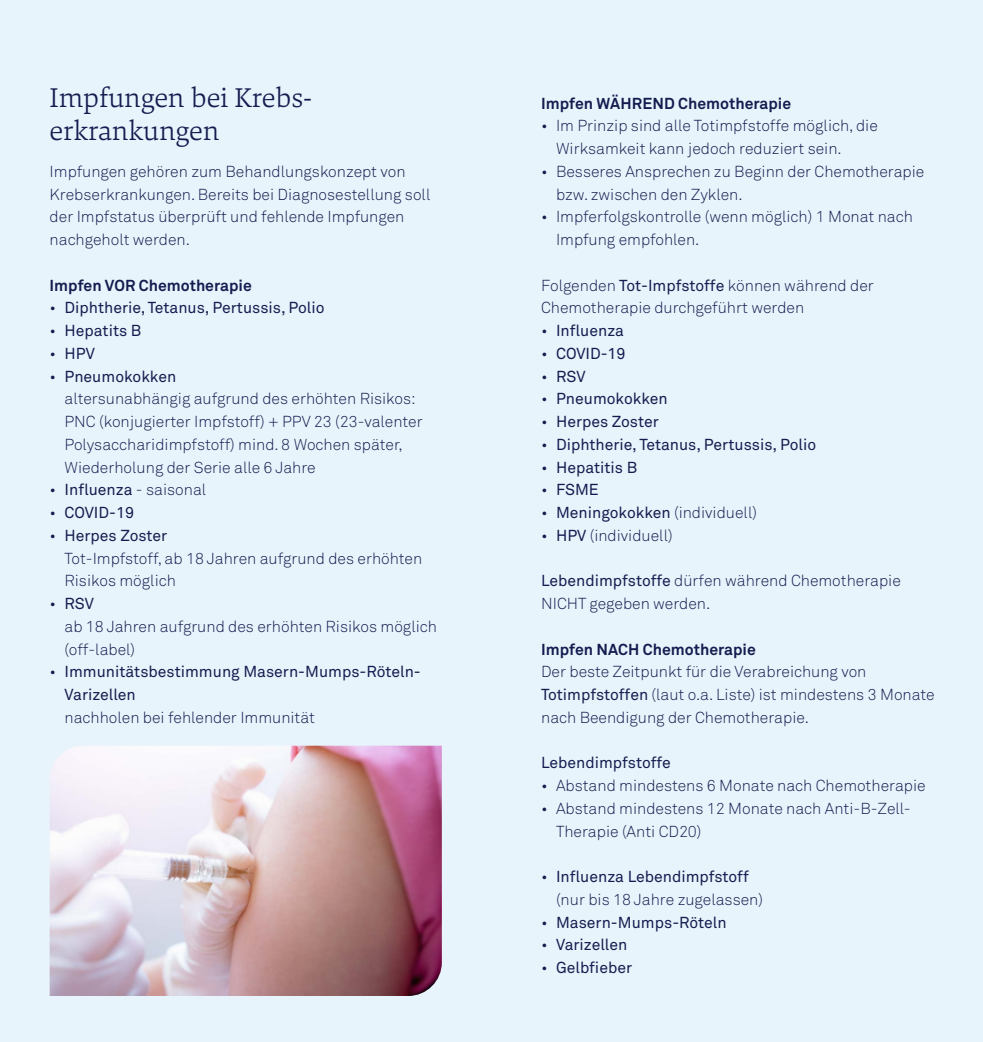
<style>
.page{position:relative;width:983px;height:1042px;background:#fff}
.page>*{position:absolute;margin:0;border:0;box-sizing:border-box;transform-origin:0 0}
.Programm___1__Überschrift{font:300 28px/33.6px "Danton";color:#141d50}
.Fließtext{font:300 15.75px/22.8px "Akkurat Pro";color:#141d50}
.Aufzählung_ohne_Punkt{font:300 15.75px/22.8px "Akkurat Pro";color:#141d50}
.Aufzählung_ohne_Punkt-2{font:15.75px/22.8px "Akkurat Pro";color:#141d50}
.Überschrift{font:700 15.75px "Akkurat Pro";color:#141d50}
.Fließtext-2{font:15.75px "Akkurat Pro";color:#141d50}
.s1{font-weight:300}
.s2{font-weight:400}
</style>
<div class="page">
<div style="left:0;top:0;width:982px;height:1042px;background:#e8f4fb"></div>
<img style="left:50px;top:746px;width:391px;height:250px">
<p class="Programm___1__Überschrift" style="left:50px;top:80px;width:263px">Impfungen bei Krebs&shy;erkrankungen</p>
<p class="Fließtext" style="left:50px;top:160px;width:382px">Impfungen gehören zum Behandlungskonzept von Krebserkrankungen. Bereits bei Diagnosestellung soll der Impfstatus überprüft und fehlende Impfungen nachgeholt werden.</p>
<p class="Überschrift" style="left:50px;top:275px;width:203px">Impfen VOR Chemotherapie</p>
<p class="Aufzählung_ohne_Punkt-2" style="left:50px;top:296px;width:276px"><span class="s1">•</span> Diphtherie, Tetanus, Pertussis, Polio</p>
<p class="Aufzählung_ohne_Punkt-2" style="left:50px;top:319px;width:93px"><span class="s1">•</span> Hepatits B</p>
<p class="Aufzählung_ohne_Punkt-2" style="left:50px;top:342px;width:47px"><span class="s1">•</span> HPV</p>
<p class="Aufzählung_ohne_Punkt" style="left:64px;top:365px;width:359px;text-indent:-15px">• <span class="s2">Pneumokokken<br></span>altersunabhängig aufgrund des erhöhten Risikos:<br>PNC (konjugierter Impfstoff) + PPV 23 (23-valenter Polysaccharidimpfstoff) mind. 8 Wochen später, Wiederholung der Serie alle 6 Jahre</p>
<p class="Aufzählung_ohne_Punkt" style="left:50px;top:478px;width:158px">• <span class="s2">Influenza</span> - saisonal</p>
<p class="Aufzählung_ohne_Punkt-2" style="left:50px;top:501px;width:86px"><span class="s1">•</span> COVID-19</p>
<p class="Aufzählung_ohne_Punkt" style="left:64px;top:524px;width:359px;text-indent:-15px">• <span class="s2">Herpes Zoster<br></span>Tot-Impfstoff, ab 18 Jahren aufgrund des erhöhten<br>Risikos möglich</p>
<p class="Aufzählung_ohne_Punkt" style="left:64px;top:592px;width:374px;text-indent:-15px">• <span class="s2">RSV<br></span>ab 18 Jahren aufgrund des erhöhten Risikos möglich (off-label)</p>
<p class="Aufzählung_ohne_Punkt-2" style="left:64px;top:660px;width:358px;text-indent:-15px"><span class="s1">•</span> Immunitätsbestimmung Masern-Mumps-Röteln-<br>Varizellen<br><span class="s1">nachholen bei fehlender Immunität</span></p>
<p class="Überschrift" style="left:541px;top:93px;width:251px">Impfen WÄHREND Chemotherapie</p>
<p class="Fließtext" style="left:556px;top:114px;width:323px;text-indent:-15px">• Im Prinzip sind alle Totimpfstoffe möglich, die<br>Wirksamkeit kann jedoch reduziert sein.</p>
<p class="Fließtext" style="left:556px;top:160px;width:370px;text-indent:-15px">• Besseres Ansprechen zu Beginn der Chemotherapie bzw. zwischen den Zyklen.</p>
<p class="Fließtext" style="left:556px;top:205px;width:358px;text-indent:-15px">• Impferfolgskontrolle (wenn möglich) 1 Monat nach<br>Impfung empfohlen.</p>
<p class="Fließtext" style="left:541px;top:274px;width:334px">Folgenden <span class="s2">Tot-Impfstoffe</span> können während der<br>Chemotherapie durchgeführt werden</p>
<p class="Aufzählung_ohne_Punkt-2" style="left:541px;top:319px;width:84px"><span class="s1">•</span> Influenza</p>
<p class="Aufzählung_ohne_Punkt-2" style="left:541px;top:342px;width:86px"><span class="s1">•</span> COVID-19</p>
<p class="Aufzählung_ohne_Punkt-2" style="left:541px;top:365px;width:46px"><span class="s1">•</span> RSV</p>
<p class="Aufzählung_ohne_Punkt-2" style="left:541px;top:387px;width:128px"><span class="s1">•</span> Pneumokokken</p>
<p class="Aufzählung_ohne_Punkt-2" style="left:541px;top:410px;width:119px"><span class="s1">•</span> Herpes Zoster</p>
<p class="Aufzählung_ohne_Punkt-2" style="left:541px;top:433px;width:276px"><span class="s1">•</span> Diphtherie, Tetanus, Pertussis, Polio</p>
<p class="Aufzählung_ohne_Punkt-2" style="left:541px;top:456px;width:98px"><span class="s1">•</span> Hepatitis B</p>
<p class="Aufzählung_ohne_Punkt-2" style="left:541px;top:478px;width:59px"><span class="s1">•</span> FSME</p>
<p class="Aufzählung_ohne_Punkt" style="left:541px;top:501px;width:217px">• <span class="s2">Meningokokken</span> (individuell)</p>
<p class="Aufzählung_ohne_Punkt" style="left:541px;top:524px;width:133px">• <span class="s2">HPV</span> (individuell)</p>
<p class="Fließtext" style="left:541px;top:569px;width:361px"><span class="s2">Lebendimpfstoffe</span> dürfen während Chemotherapie<br>NICHT gegeben werden.</p>
<p class="Überschrift" style="left:541px;top:639px;width:216px">Impfen NACH Chemotherapie</p>
<p class="Fließtext" style="left:541px;top:660px;width:395px">Der beste Zeitpunkt für die Verabreichung von<br><span class="s2">Totimpfstoffen</span> (laut o.a. Liste) ist mindestens 3 Monate nach Beendigung der Chemotherapie.</p>
<p class="Fließtext-2" style="left:541px;top:754px;width:131px">Lebendimpfstoffe</p>
<p class="Aufzählung_ohne_Punkt" style="left:541px;top:774px;width:386px">• Abstand mindestens 6 Monate nach Chemotherapie</p>
<p class="Aufzählung_ohne_Punkt" style="left:556px;top:797px;width:356px;text-indent:-15px">• Abstand mindestens 12 Monate nach Anti-B-Zell-<br>Therapie (Anti CD20)</p>
<p class="Aufzählung_ohne_Punkt" style="left:556px;top:865px;width:208px;text-indent:-15px">• <span class="s2">Influenza Lebendimpfstoff </span>(nur bis 18 Jahre zugelassen)</p>
<p class="Aufzählung_ohne_Punkt-2" style="left:541px;top:911px;width:187px"><span class="s1">•</span> Masern-Mumps-Röteln</p>
<p class="Aufzählung_ohne_Punkt-2" style="left:541px;top:933px;width:88px"><span class="s1">•</span> Varizellen</p>
<p class="Aufzählung_ohne_Punkt-2" style="left:541px;top:956px;width:92px"><span class="s1">•</span> Gelbfieber</p>
</div>
